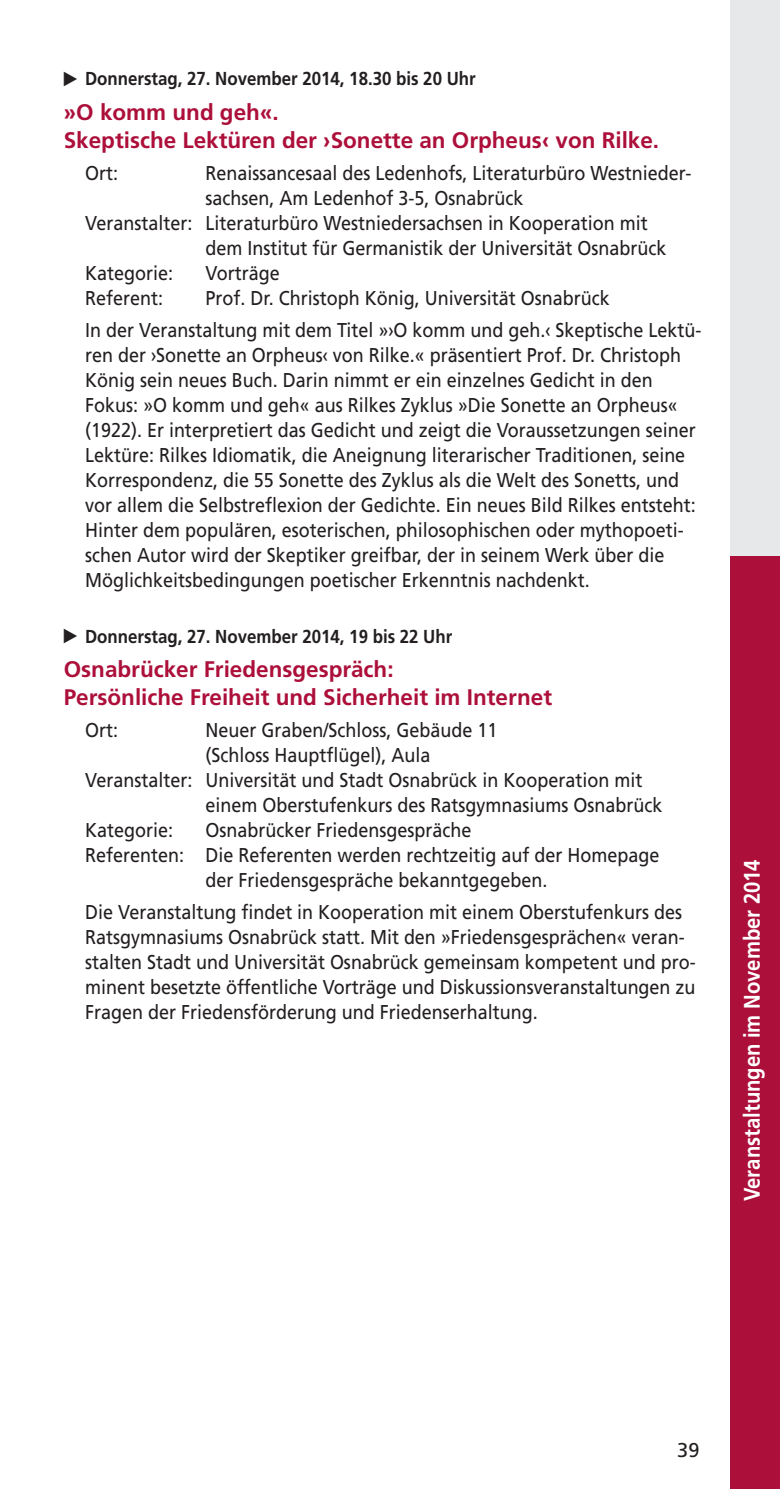
<style>
.page{position:relative;width:780px;height:1489px;background:#fff}
.page>*{position:absolute;margin:0;border:0;box-sizing:border-box;transform-origin:0 0}
.t1{font:700 22.5px/27.5px "Frutiger";color:#ac0f3a}
.t2{font:700 22.5px "Frutiger";color:#fff;scale:.9 1}
.t3{font:20px/25px "Frutiger";color:#231f20;scale:.9 1}
.t4{font:20px "Frutiger";color:#231f20}
.t5{font:700 18.75px "Frutiger";color:#231f20;scale:.9 1}
</style>
<div class="page">
<div style="left:730px;top:0;width:50px;height:567px;background:#e7e8e9"></div>
<div style="left:730px;top:556px;width:50px;height:932px;background:#ac0f3a"></div>
<p class="t5" style="left:85px;top:71px;width:435px">Donnerstag, 27. November 2014, 18.30 bis 20 Uhr</p>
<p class="t1" style="left:64px;top:100px;width:597px">»O komm und geh«.<br>Skeptische Lektüren der ›Sonette an Orpheus‹ von Rilke.</p>
<p class="t3" style="left:85px;top:162px;width:38px">Ort:</p>
<p class="t3" style="left:206px;top:162px;width:541px">Renaissancesaal des Ledenhofs, Literaturbüro Westnieder-</p>
<p class="t3" style="left:206px;top:187px;width:354px">sachsen, Am Ledenhof 3-5, Osnabrück</p>
<p class="t3" style="left:85px;top:212px;width:626px">Veranstalter: Literaturbüro Westniedersachsen in Kooperation mit</p>
<p class="t3" style="left:206px;top:237px;width:513px">dem Institut für Germanistik der Universität Osnabrück</p>
<p class="t3" style="left:85px;top:262px;width:99px">Kategorie:</p>
<p class="t3" style="left:206px;top:262px;width:84px">Vorträge</p>
<p class="t3" style="left:85px;top:287px;width:88px">Referent:</p>
<p class="t3" style="left:85px;top:283px;width:686px;line-height:32px;text-indent:120px">Prof. Dr. Christoph König, Universität Osnabrück<br>In der Veranstaltung mit dem Titel »›O komm und geh.‹ Skeptische Lektü-</p>
<p class="t3" style="left:85px;top:344px;width:680px">ren der ›Sonette an Orpheus‹ von Rilke.« präsentiert Prof. Dr. Christoph König sein neues Buch. Darin nimmt er ein einzelnes Gedicht in den Fokus: »O komm und geh« aus Rilkes Zyklus »Die Sonette an Orpheus« (1922). Er interpretiert das Gedicht und zeigt die Voraussetzungen seiner Lektüre: Rilkes Idiomatik, die Aneignung literarischer Traditionen, seine Korrespondenz, die 55 Sonette des Zyklus als die Welt des Sonetts, und vor allem die Selbstreflexion der Gedichte. Ein neues Bild Rilkes entsteht:<br>Hinter dem populären, esoterischen, philosophischen oder mythopoeti&shy;schen Autor wird der Skeptiker greifbar, der in seinem Werk über die Möglichkeitsbedingungen poetischer Erkenntnis nachdenkt.</p>
<p class="t5" style="left:85px;top:628px;width:409px">Donnerstag, 27. November 2014, 19 bis 22 Uhr</p>
<p class="t1" style="left:64px;top:657px;width:490px">Osnabrücker Friedensgespräch:<br>Persönliche Freiheit und Sicherheit im Internet</p>
<p class="t3" style="left:85px;top:719px;width:38px">Ort:</p>
<p class="t3" style="left:206px;top:719px;width:326px">Neuer Graben/Schloss, Gebäude 11</p>
<p class="t3" style="left:206px;top:744px;width:251px">(Schloss Hauptflügel), Aula</p>
<p class="t3" style="left:85px;top:769px;width:620px">Veranstalter: Universität und Stadt Osnabrück in Kooperation mit</p>
<p class="t3" style="left:206px;top:794px;width:509px">einem Oberstufenkurs des Ratsgymnasiums Osnabrück</p>
<p class="t3" style="left:85px;top:819px;width:99px">Kategorie:</p>
<p class="t3" style="left:206px;top:819px;width:297px">Osnabrücker Friedensgespräche</p>
<p class="t3" style="left:85px;top:844px;width:639px">Referenten: Die Referenten werden rechtzeitig auf der Homepage</p>
<p class="t3" style="left:206px;top:869px;width:381px">der Friedensgespräche bekanntgegeben.</p>
<p class="t3" style="left:85px;top:901px;width:680px">Die Veranstaltung findet in Kooperation mit einem Oberstufenkurs des Ratsgymnasiums Osnabrück statt. Mit den »Friedensgesprächen« veran&shy;stalten Stadt und Universität Osnabrück gemeinsam kompetent und pro&shy;minent besetzte öffentliche Vorträge und Diskussionsveranstaltungen zu Fragen der Friedensförderung und Friedenserhaltung.</p>
<p class="t2" style="left:742px;top:1201px;width:381px;rotate:-90deg">Veranstaltungen im November 2014</p>
<p class="t4" style="left:677px;top:1442px;width:24px">39</p>
</div>
